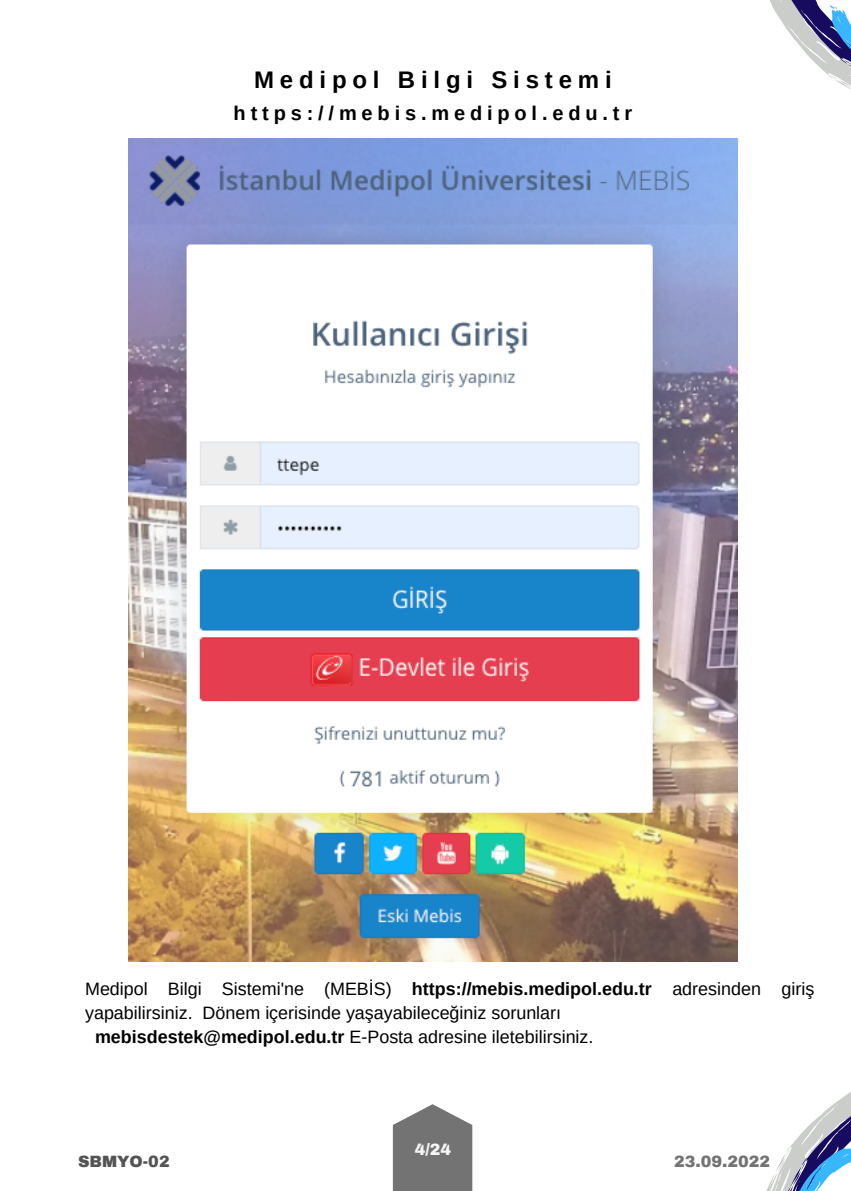
<style>
.page{position:relative;width:851px;height:1191px;background:#fff}
.page>*{position:absolute;margin:0;border:0;box-sizing:border-box;transform-origin:0 0}
.t1{font:700 24px "Arimo";letter-spacing:.245em;color:#000}
.t2{font:700 20px "Arimo";letter-spacing:.245em;color:#000}
.t3{font:18px "Arimo";color:#000}
.t4{font:900 16px "Archivo";color:#737373}
.t5{font:900 16px "Archivo";color:#545454}
.t6{font:900 16px "Archivo";color:#f6f6f6}
.s1{font-weight:700}
</style>
<div class="page">
<svg style="left:392px;top:1104px;width:80px;height:86px;background:#858585"></svg>
<img style="left:128px;top:139px;width:609px;height:823px">
<svg style="left:766px;top:1092px;width:84px;height:99px"></svg>
<svg style="left:770px;top:0;width:80px;height:89px"></svg>
<h1 class="t1" style="left:254px;top:67px;width:359px">Medipol Bilgi Sistemi</h1>
<p class="t2" style="left:233px;top:102px;width:400px">https://mebis.medipol.edu.tr</p>
<p class="t3" style="left:85px;top:979px;width:730px">Medipol Bilgi Sistemi'ne (MEBİS) <span class="s1">https://mebis.medipol.edu.tr</span> adresinden giriş</p>
<p class="t3" style="left:85px;top:1003px;width:477px">yapabilirsiniz. Dönem içerisinde yaşayabileceğiniz sorunları</p>
<p class="t3" style="left:95px;top:1027px;width:499px"><span class="s1">mebisdestek@medipol.edu.tr</span> E-Posta adresine iletebilirsiniz.</p>
<p class="t6" style="left:414px;top:1141px;width:38px">4/24</p>
<p class="t5" style="left:78px;top:1153px;width:93px">SBMYO-02</p>
<p class="t4" style="left:673px;top:1153px;width:97px">23.09.2022</p>
</div>
